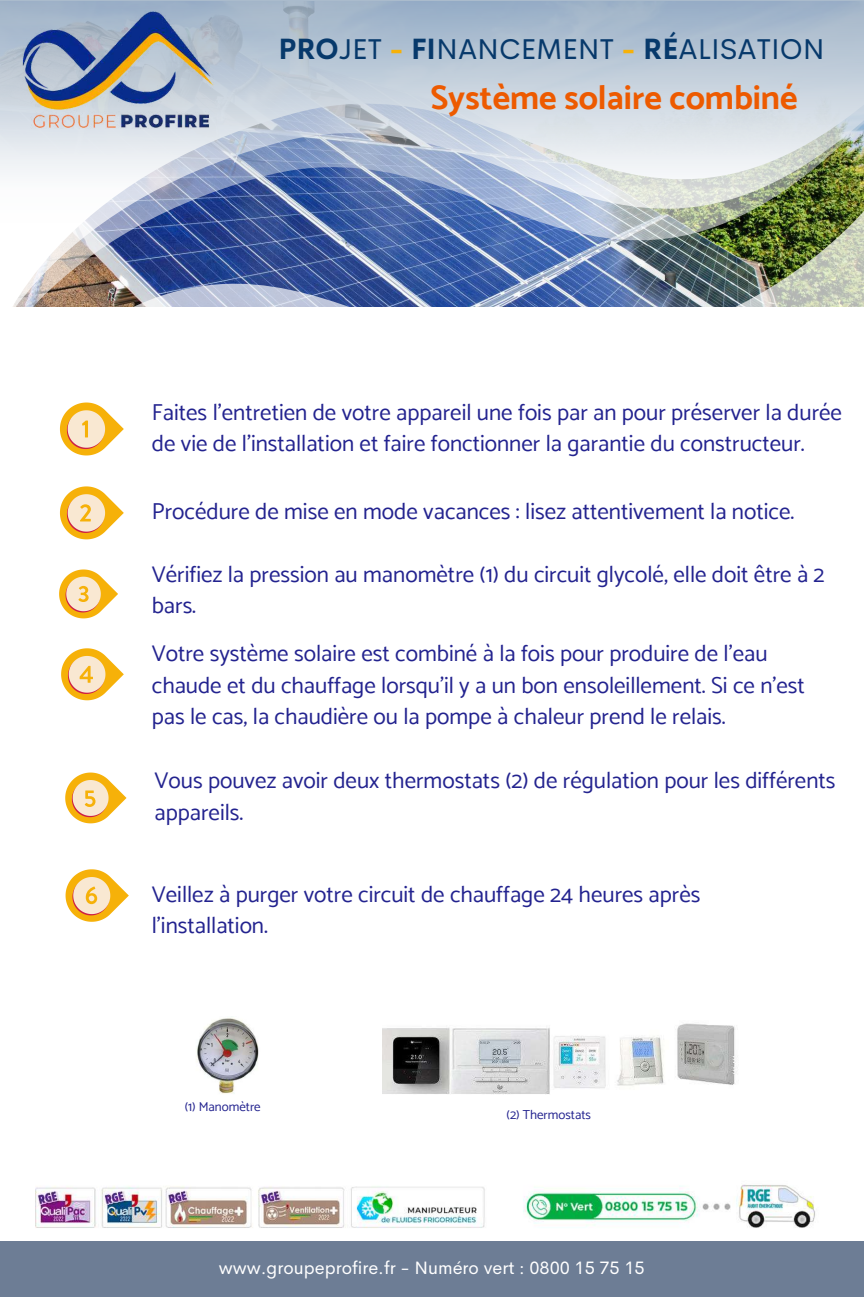
<style>
.page{position:relative;width:864px;height:1297px;background:#fff}
.page>*{position:absolute;margin:0;border:0;box-sizing:border-box;transform-origin:0 0}
.t1{font:700 34px "Catamaran";color:#ed5a00}
.t2{font:28.7px "Cerebri Sans";color:#07396b}
.t3{font:23px/31.5px "Catamaran";color:#23238f}
.t4{font:18px "Cerebri Sans";color:#fff}
.t5{font:13px "Catamaran";color:#23238f}
.s1{font-weight:700}
.s2{font-weight:700;color:#f6b109}
</style>
<div class="page">
<svg style="left:236px;top:0;width:628px;height:131px;background:#bac8d6"></svg>
<img style="left:0;top:0;width:236px;height:131px">
<div style="left:0;top:1240px;width:864px;height:56px;background:#6d7d95"></div>
<img style="left:36px;top:1184px;width:779px;height:44px">
<img style="left:0;top:131px;width:864px;height:176px">
<svg style="left:59px;top:402px;width:65px;height:54px"></svg>
<svg style="left:59px;top:486px;width:65px;height:54px"></svg>
<svg style="left:59px;top:569px;width:59px;height:50px"></svg>
<svg style="left:61px;top:648px;width:63px;height:53px"></svg>
<svg style="left:65px;top:772px;width:62px;height:52px"></svg>
<svg style="left:65px;top:869px;width:64px;height:53px"></svg>
<img style="left:382px;top:1023px;width:354px;height:71px">
<img style="left:196px;top:1018px;width:63px;height:75px">
<p class="t2" style="left:278px;top:31px;width:548px"><span class="s1">PRO</span>JET <span class="s2">-</span> <span class="s1">FI</span>NANCEMENT <span class="s2">-</span> <span class="s1">RÉ</span>ALISATION</p>
<h1 class="t1" style="left:430px;top:77px;width:369px">Système solaire combiné</h1>
<p class="t3" style="left:152px;top:396px;width:692px">Faites l’entretien de votre appareil une fois par an pour préserver la durée de vie de l’installation et faire fonctionner la garantie du constructeur.</p>
<p class="t3" style="left:152px;top:495px;width:644px">Procédure de mise en mode vacances : lisez attentivement la notice.</p>
<p class="t3" style="left:152px;top:557px;width:674px">Vérifiez la pression au manomètre (1) du circuit glycolé, elle doit être à 2 bars.</p>
<p class="t3" style="left:152px;top:637px;width:655px">Votre système solaire est combiné à la fois pour produire de l’eau chaude et du chauffage lorsqu'il y a un bon ensoleillement. Si ce n’est pas le cas, la chaudière ou la pompe à chaleur prend le relais.</p>
<p class="t3" style="left:155px;top:764px;width:683px">Vous pouvez avoir deux thermostats (2) de régulation pour les différents appareils.</p>
<p class="t3" style="left:152px;top:877px;width:550px">Veillez à purger votre circuit de chauffage 24 heures après l’installation.</p>
<p class="t5" style="left:185px;top:1098px;width:78px">(1) Manomètre</p>
<p class="t5" style="left:507px;top:1106px;width:86px">(2) Thermostats</p>
<p class="t4" style="left:219px;top:1255px;width:427px">www.groupeprofire.fr - Numéro vert : 0800 15 75 15</p>
</div>
